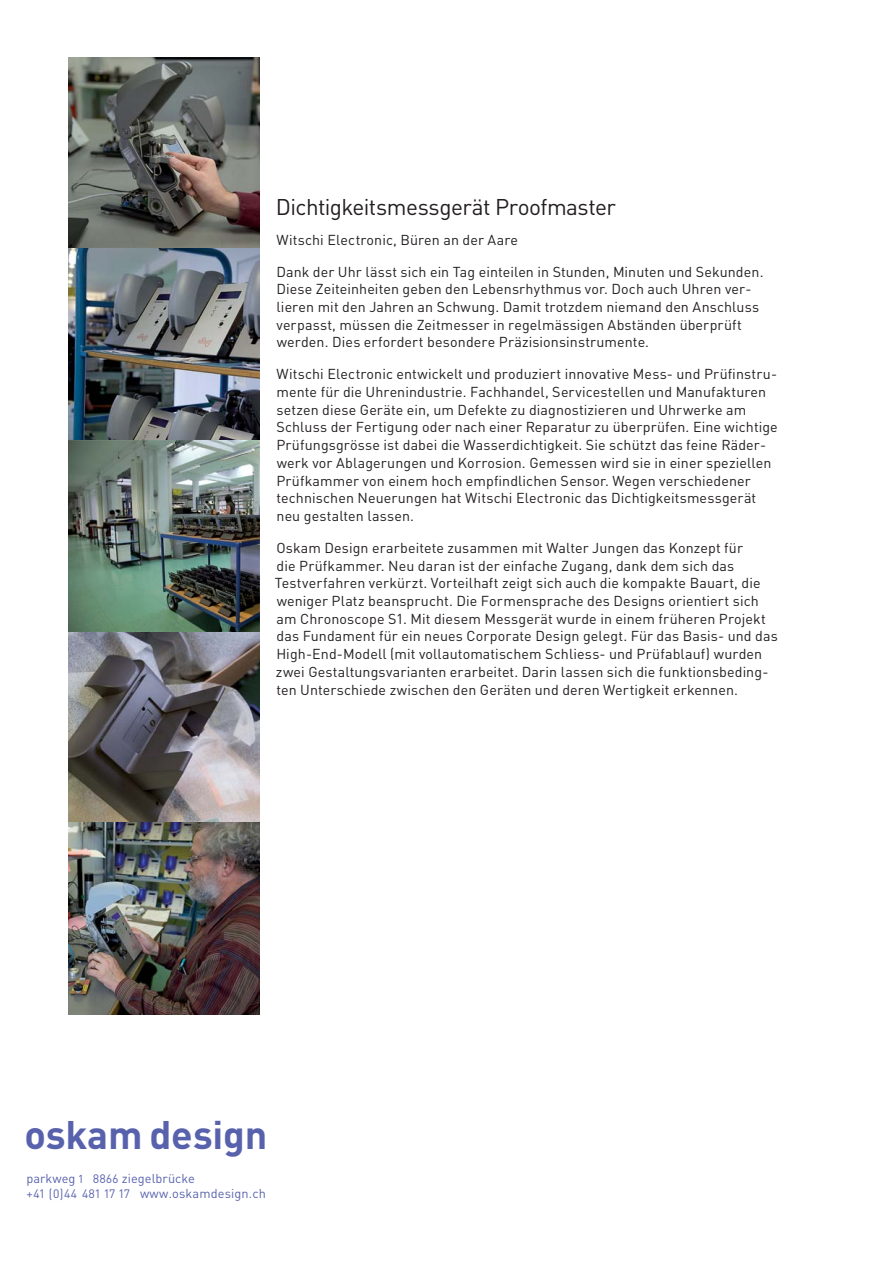
<style>
.page{position:relative;width:893px;height:1263px;background:#fff}
.page>*{position:absolute;margin:0;border:0;box-sizing:border-box;transform-origin:0 0}
.t1{font:700 39.3px "DINOT";letter-spacing:-.005em;color:#5862ac}
.t2{font:22.5px "DINOT";letter-spacing:-.025em;color:#231f20}
.t3{font:14.25px/17.7px "DINOT";letter-spacing:.005em;color:#231f20}
.t4{font:12.75px/15px "DINOT";letter-spacing:.005em;color:#5862ac}
.s1{font-size:39.75px}
.s2{font-size:11.4px}
.s3{font-size:12.15px}
.s4{font-size:13.35px}
</style>
<div class="page">
<img style="left:68px;top:57px;width:191px;height:957px">
<h2 class="t2" style="left:276px;top:199px;width:341px">Dichtigkeitsmessgerät Proofmaster</h2>
<p class="t3" style="left:276px;top:232px;width:243px">Witschi Electronic, Büren an der Aare</p>
<p class="t3" style="left:276px;top:264px;width:489px">Dank der Uhr lässt sich ein Tag einteilen in Stunden, Minuten und Sekunden.<br>Diese Zeiteinheiten geben den Lebensrhythmus vor. Doch auch Uhren ver&shy;lieren mit den Jahren an Schwung. Damit trotzdem niemand den Anschluss verpasst, müssen die Zeitmesser in regelmässigen Abständen überprüft werden. Dies erfordert besondere Präzisionsinstrumente.</p>
<p class="t3" style="left:276px;top:367px;width:503px">Witschi Electronic entwickelt und produziert innovative Mess- und Prüfinstru&shy;mente für die Uhrenindustrie. Fachhandel, Servicestellen und Manufakturen setzen diese Geräte ein, um Defekte zu diagnostizieren und Uhrwerke am Schluss der Fertigung oder nach einer Reparatur zu über prüfen. Eine wichtige Prüfungsgrösse ist dabei die Wasserdichtigkeit. Sie schützt das feine Räder&shy;werk vor Ablagerungen und Korrosion. Gemessen wird sie in einer speziellen Prüfkammer von einem hoch empfindlichen Sensor. Wegen ver schiedener technischen Neuerungen hat Witschi Electronic das Dichtig keits messgerät neu gestalten lassen.</p>
<p class="t3" style="left:275px;top:541px;width:504px">Oskam Design erarbeitete zusammen mit Walter Jungen das Konzept für<br>die Prüfkammer. Neu daran ist der einfache Zugang, dank dem sich das Testverfahren verkürzt. Vorteilhaft zeigt sich auch die kompakte Bauart, die weniger Platz beansprucht. Die Formensprache des Designs orientiert sich am Chronoscope S1. Mit diesem Messgerät wurde in einem früheren Projekt das Fundament für ein neues Corporate Design gelegt. Für das Basis- und das High-End-Modell (mit vollautomatischem Schliess- und Prüfablauf) wurden zwei Gestaltungs varianten erarbeitet. Darin lassen sich die funktionsbeding&shy;ten Unterschiede zwischen den Geräten und deren Wertigkeit erkennen.</p>
<h1 class="t1" style="left:24px;top:1121px;width:244px"><span class="s1">os</span>kam design</h1>
<p class="t4" style="left:26px;top:1173px;width:241px">parkweg <span class="s2">1</span> <span class="s3">8866</span> ziegelbrücke<br><span class="s3">+41</span> <span class="s4">(</span><span class="s3">0</span><span class="s4">)</span><span class="s3">44 481 17 17</span> www.oskamdesign.ch</p>
</div>
